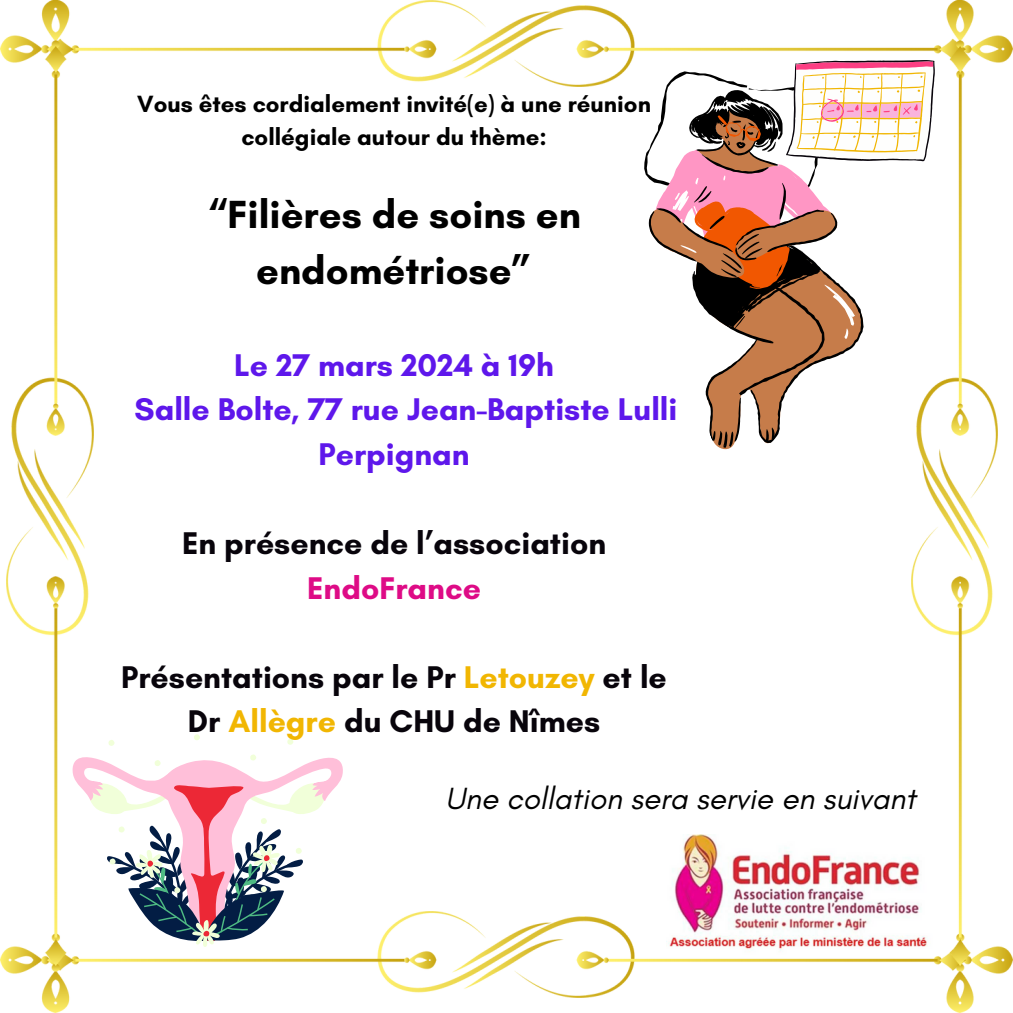
<style>
.page{position:relative;width:1013px;height:1013px;background:#fff}
.page>*{position:absolute;margin:0;border:0;box-sizing:border-box;transform-origin:0 0}
.t1{font:700 40px/55.9px "Glacial Indifference";color:#000;text-align:center}
.t2{font:700 32px/44.5px "Glacial Indifference";color:#08040b;text-align:center}
.t3{font:700 32px "Glacial Indifference";color:#5e17eb}
.t4{font:italic 31.25px "Glacial Indifference";color:#000}
.t5{font:700 23.88px/33.1px "Glacial Indifference";color:#000;text-align:center}
.s1{color:#de0b86}
.s2{color:#f1b602}
</style>
<div class="page">
<svg style="left:93px;top:734px;width:250px;height:177px"></svg>
<svg style="left:705px;top:337px;width:155px;height:113px"></svg>
<svg style="left:644px;top:86px;width:267px;height:251px"></svg>
<img style="left:0;top:0;width:1012px;height:86px">
<img style="left:0;top:911px;width:1012px;height:87px">
<img style="left:7px;top:0;width:86px;height:1012px">
<img style="left:911px;top:0;width:87px;height:1012px">
<img style="left:667px;top:834px;width:268px;height:120px">
<p class="t5" style="left:137px;top:87px;width:515px">Vous êtes cordialement invité(e) à une réunion collégiale autour du thème:</p>
<p class="t1" style="left:207px;top:186px;width:375px">“Filières de soins en endométriose”</p>
<p class="t3" style="left:234px;top:345px;width:321px">Le 27 mars 2024 à 19h</p>
<p class="t3" style="left:135px;top:390px;width:544px">Salle Bolte, 77 rue Jean-Baptiste Lulli</p>
<p class="t3" style="left:318px;top:434px;width:152px">Perpignan</p>
<p class="t2" style="left:182px;top:520px;width:425px">En présence de l’association<br><span class="s1">EndoFrance</span></p>
<p class="t2" style="left:121px;top:654px;width:547px">Présentations par le Pr <span class="s2">Letouzey</span> et le<br>Dr <span class="s2">Allègre</span> du CHU de Nîmes</p>
<h3 class="t4" style="left:445px;top:779px;width:471px">Une collation sera servie en suivant</h3>
</div>
